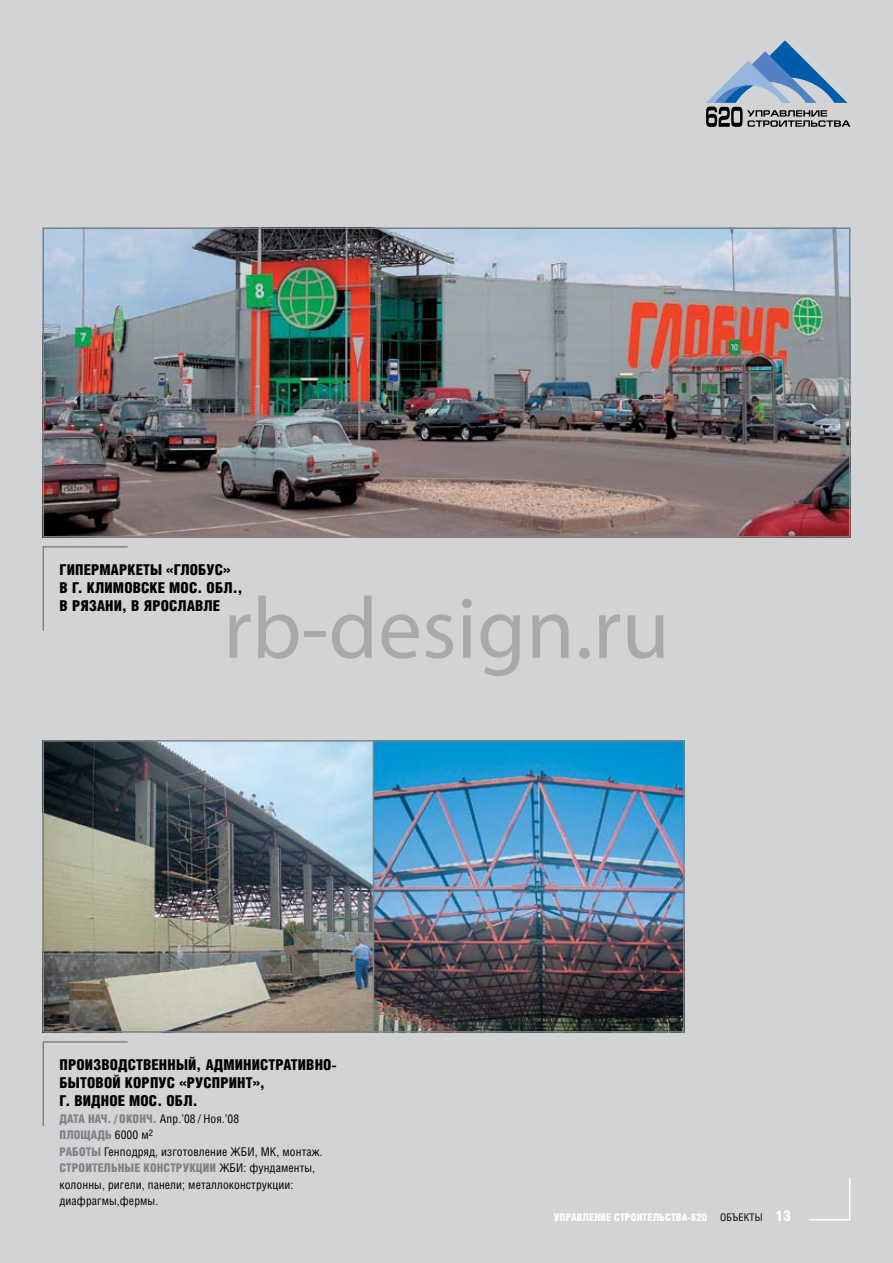
<style>
.page{position:relative;width:893px;height:1263px;background:#d1d3d4}
.page>*{position:absolute;margin:0;border:0;box-sizing:border-box;transform-origin:0 0}
.t1{font:87.6px "Myriad Pro";color:rgb(0 0 0/.2)}
.t2{font:900 15px/18px "Helios Cond";letter-spacing:.01em;color:#000}
.t3{font:12px/16.5px "Helios Cond";letter-spacing:.01em;color:#000}
.t4{font:900 10.5px "Helios Cond";color:#fff}
.t5{font:10.5px "Helios Cond";letter-spacing:.01em;color:#000}
.s1{font-weight:900;color:#808285}
.s2{font-weight:900;font-size:15px;color:#fff}
</style>
<div class="page">
<svg style="left:808px;top:1178px;width:43px;height:43px"></svg>
<svg style="left:42px;top:546px;width:86px;height:85px"></svg>
<svg style="left:42px;top:1041px;width:86px;height:85px"></svg>
<img style="left:46px;top:230px;width:801px;height:305px">
<img style="left:46px;top:743px;width:636px;height:287px">
<div style="left:43px;top:740px;width:642px;height:293px;border:2px solid #808285"></div>
<div style="left:43px;top:227px;width:807px;height:311px;border:2px solid #808285"></div>
<svg style="left:706px;top:40px;width:144px;height:87px"></svg>
<hr style="left:373px;top:740px;width:1px;height:293px;background:#808285">
<p class="t2" style="left:60px;top:561px;width:185px">гипермаркеты «Глобус»<br>в Г. Климовске Мос. Обл., в Рязани, в Ярославле</p>
<h1 class="t1" style="left:223px;top:574px;width:448px">rb-design.ru</h1>
<p class="t2" style="left:60px;top:1056px;width:278px">Производственный, административно&shy;бытовой корпус «Руспринт»,<br>г. Видное Мос. Обл.</p>
<p class="t3" style="left:60px;top:1110px;width:265px"><span class="s1">Дата нач. / оконч.</span> Апр.’08 / Ноя.’08<br><span class="s1">площадь</span> 6000 м<sup>2<br></sup><span class="s1">Работы</span> Генподряд, изготовление ЖБИ, МК, монтаж.<br><span class="s1">Строительные конструкции</span> ЖБИ: фундаменты, колонны, ригели, панели; металлоконструкции: диафрагмы,фермы.</p>
<p class="t4" style="left:554px;top:1211px;width:13px">УПРАВЛЕНИЕ</p>
<p class="t4" style="left:614px;top:1211px;width:3px">СТРОИТЕЛЬСТВА</p>
<p class="t4" style="left:687px;top:1211px;width:21px">-620</p>
<p class="t5" style="left:720px;top:1210px;width:72px">ОБЪЕКТЫ <span class="s2">13</span></p>
</div>
